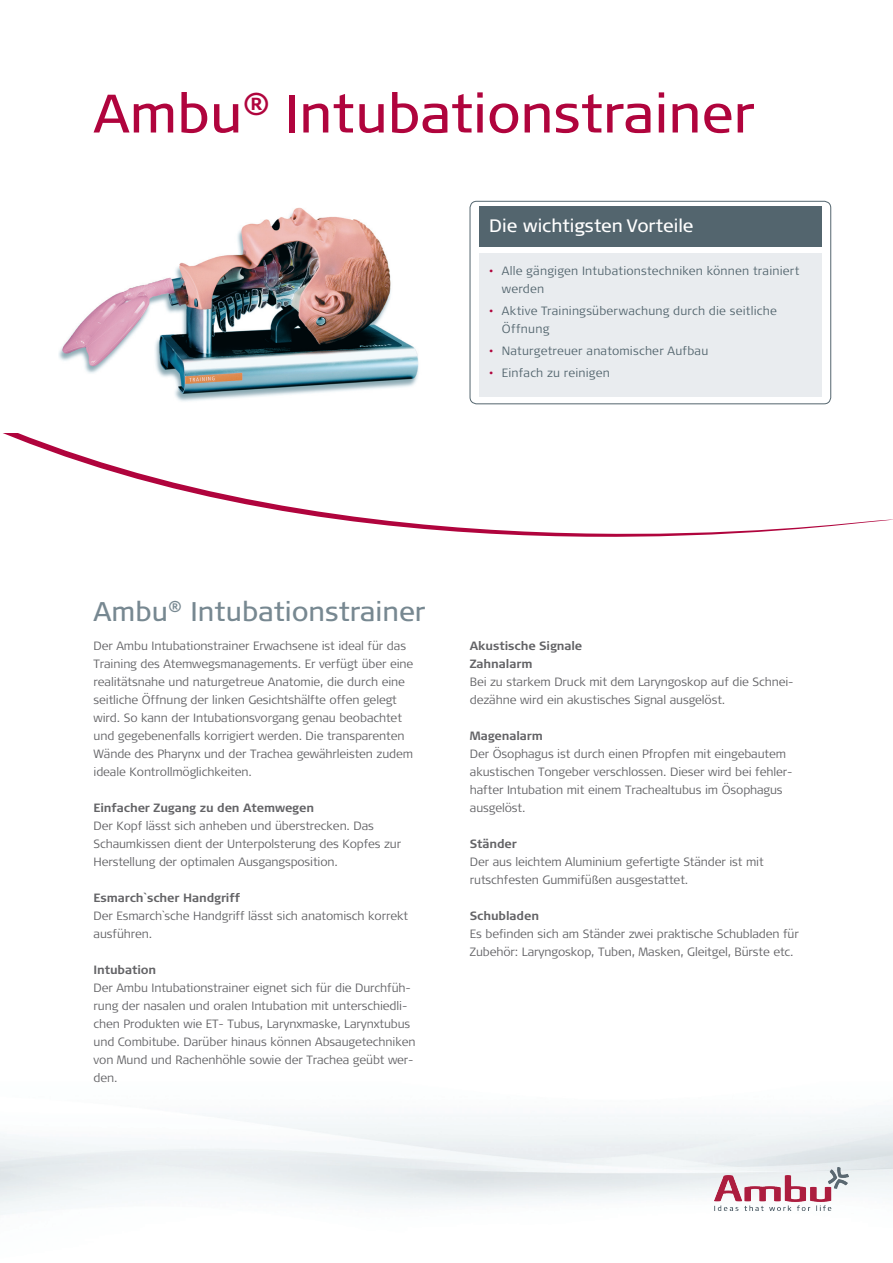
<style>
.page{position:relative;width:893px;height:1263px;background:#fff}
.page>*{position:absolute;margin:0;border:0;box-sizing:border-box;transform-origin:0 0}
.t1{font:54px "Signa OT";color:#b0043d}
.t2{font:27px "Signa OT";color:#778891}
.t3{font:18px "Signa OT";color:#fff}
.t4{font:300 12px/18px "Signa OT";letter-spacing:-.01em;color:#636366}
.t5{font:300 12px/18px "Signa OT";letter-spacing:.015em;color:#53656e}
.t6{font:700 12px/18px "Signa OT";letter-spacing:-.01em;color:#636366}
.s1{color:#b0043d}
</style>
<div class="page">
<svg style="left:5px;top:434px;width:888px;height:103px"></svg>
<img style="left:0;top:1113px;width:893px;height:102px">
<img style="left:714px;top:1167px;width:134px;height:43px">
<div style="left:470px;top:201px;width:361px;height:203px;border:1px solid #53656e;border-radius:7px"></div>
<div style="left:479px;top:253px;width:342px;height:143px;background:#e9ecef"></div>
<div style="left:480px;top:206px;width:342px;height:41px;background:#53656e"></div>
<img style="left:58px;top:207px;width:361px;height:195px">
<h1 class="t1" style="left:94px;top:82px;width:663px">Ambu<sup>®</sup> Intubationstrainer</h1>
<h3 class="t3" style="left:489px;top:216px;width:206px">Die wichtigsten Vorteile</h3>
<p class="t5" style="left:502px;top:261px;width:299px;text-indent:-13px"><span class="s1">•</span> Alle gängigen Intubationstechniken können trainiert werden</p>
<p class="t5" style="left:502px;top:302px;width:276px;text-indent:-13px"><span class="s1">•</span> Aktive Trainingsüberwachung durch die seitliche<br>Öffnung</p>
<p class="t5" style="left:489px;top:342px;width:221px"><span class="s1">•</span> Naturgetreuer anatomischer Aufbau</p>
<p class="t5" style="left:489px;top:364px;width:122px"><span class="s1">•</span> Einfach zu reinigen</p>
<h2 class="t2" style="left:94px;top:596px;width:334px">Ambu<sup>®</sup> Intubationstrainer</h2>
<p class="t4" style="left:94px;top:636px;width:321px">Der Ambu Intubationstrainer Erwachsene ist ideal für das Training des Atemwegsmanagements. Er verfügt über eine realitätsnahe und naturgetreue Anatomie, die durch eine seitliche Öffnung der linken Gesichtshälfte offen gelegt wird. So kann der Intubationsvorgang genau beobachtet und gegebenenfalls korrigiert werden. Die transparenten Wände des Pharynx und der Trachea gewährleisten zudem ideale Kontrollmöglichkeiten.</p>
<p class="t6" style="left:94px;top:798px;width:222px">Einfacher Zugang zu den Atemwegen</p>
<p class="t4" style="left:94px;top:816px;width:309px">Der Kopf lässt sich anheben und überstrecken. Das<br>Schaumkissen dient der Unterpolsterung des Kopfes zur<br>Herstellung der optimalen Ausgangsposition.</p>
<p class="t6" style="left:94px;top:888px;width:148px">Esmarch`scher Handgriff</p>
<p class="t4" style="left:94px;top:906px;width:316px">Der Esmarch`sche Handgriff lässt sich anatomisch korrekt ausführen.</p>
<p class="t6" style="left:94px;top:960px;width:64px">Intubation</p>
<p class="t4" style="left:94px;top:978px;width:323px">Der Ambu Intubationstrainer eignet sich für die Durchfüh&shy;rung der nasalen und oralen Intubation mit unterschiedli&shy;chen Produkten wie ET- Tubus, Larynxmaske, Larynxtubus und Combitube. Darüber hinaus können Absaugetechniken von Mund und Rachenhöhle sowie der Trachea geübt wer&shy;den.</p>
<p class="t6" style="left:470px;top:636px;width:114px">Akustische Signale<br>Zahnalarm</p>
<p class="t4" style="left:470px;top:672px;width:325px">Bei zu starkem Druck mit dem Laryngoskop auf die Schnei&shy;dezähne wird ein akustisches Signal ausgelöst.</p>
<p class="t6" style="left:470px;top:726px;width:75px">Magenalarm</p>
<p class="t4" style="left:470px;top:744px;width:324px">Der Ösophagus ist durch einen Pfropfen mit eingebautem akustischen Tongeber verschlossen. Dieser wird bei fehler&shy;hafter Intubation mit einem Trachealtubus im Ösophagus ausgelöst.</p>
<p class="t6" style="left:470px;top:834px;width:49px">Ständer</p>
<p class="t4" style="left:470px;top:852px;width:295px">Der aus leichtem Aluminium gefertigte Ständer ist mit rutschfesten Gummifüßen ausgestattet.</p>
<p class="t6" style="left:470px;top:906px;width:71px">Schubladen</p>
<p class="t4" style="left:470px;top:924px;width:331px">Es befinden sich am Ständer zwei praktische Schubladen für<br>Zubehör: Laryngoskop, Tuben, Masken, Gleitgel, Bürste etc.</p>
</div>
